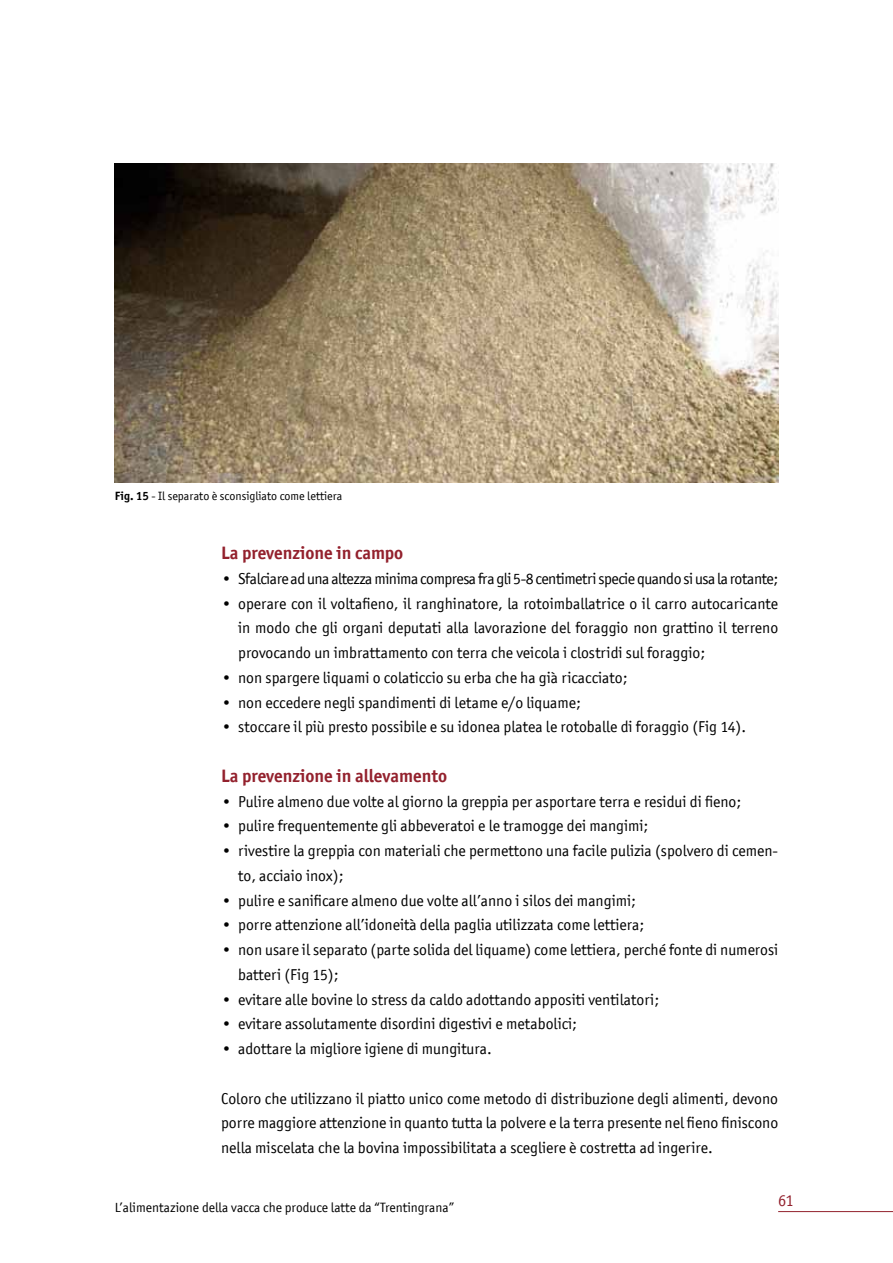
<style>
.page{position:relative;width:893px;height:1263px;background:#fff}
.page>*{position:absolute;margin:0;border:0;box-sizing:border-box;transform-origin:0 0}
.t1{font:700 18px "Officina San ITC";color:#93212d}
.t2{font:16.5px "Officina San ITC";color:#93212d}
.t3{font:15.75px/24.8px "Officina San ITC";color:#000;text-align:justify}
.t4{font:15.75px "Officina San ITC";letter-spacing:-.03em;color:#000}
.t5{font:13.5px "Officina San ITC";color:#000}
.t6{font:12px "Officina San ITC";color:#000}
.s1{font-weight:700}
</style>
<div class="page">
<hr style="left:778px;top:1211px;width:115px;height:1px;background:#93212d">
<img style="left:115px;top:164px;width:663px;height:319px">
<p class="t6" style="left:115px;top:489px;width:229px"><span class="s1">Fig. 15</span> - Il separato è sconsigliato come lettiera</p>
<p class="t1" style="left:221px;top:542px;width:184px">La prevenzione in campo</p>
<p class="t4" style="left:221px;top:569px;width:558px">• Sfalciare ad una altezza minima compresa fra gli 5-8 centimetri specie quando si usa la rotante;</p>
<p class="t3" style="left:238px;top:591px;width:542px;text-indent:-17px">• operare con il voltafieno, il ranghinatore, la rotoimballatrice o il carro autocaricante in modo che gli organi deputati alla lavorazione del foraggio non grattino il terreno provocando un imbrattamento con terra che veicola i clostridi sul foraggio;</p>
<p class="t3" style="left:221px;top:665px;width:408px">• non spargere liquami o colaticcio su erba che ha già ricacciato;</p>
<p class="t3" style="left:221px;top:690px;width:361px">• non eccedere negli spandimenti di letame e/o liquame;</p>
<p class="t3" style="left:221px;top:715px;width:526px">• stoccare il più presto possibile e su idonea platea le rotoballe di foraggio (Fig 14).</p>
<p class="t1" style="left:221px;top:765px;width:227px">La prevenzione in allevamento</p>
<p class="t3" style="left:221px;top:789px;width:522px">• Pulire almeno due volte al giorno la greppia per asportare terra e residui di fieno;</p>
<p class="t3" style="left:221px;top:814px;width:429px">• pulire frequentemente gli abbeveratoi e le tramogge dei mangimi;</p>
<p class="t3" style="left:238px;top:838px;width:541px;text-indent:-17px">• rivestire la greppia con materiali che permettono una facile pulizia (spolvero di cemen&shy;to, acciaio inox);</p>
<p class="t3" style="left:221px;top:888px;width:416px">• pulire e sanificare almeno due volte all’anno i silos dei mangimi;</p>
<p class="t3" style="left:221px;top:913px;width:425px">• porre attenzione all’idoneità della paglia utilizzata come lettiera;</p>
<p class="t3" style="left:238px;top:937px;width:542px;text-indent:-17px">• non usare il separato (parte solida del liquame) come lettiera, perché fonte di numerosi batteri (Fig 15);</p>
<p class="t3" style="left:221px;top:987px;width:439px">• evitare alle bovine lo stress da caldo adottando appositi ventilatori;</p>
<p class="t3" style="left:221px;top:1012px;width:357px">• evitare assolutamente disordini digestivi e metabolici;</p>
<p class="t3" style="left:221px;top:1036px;width:272px">• adottare la migliore igiene di mungitura.</p>
<p class="t3" style="left:221px;top:1086px;width:559px">Coloro che utilizzano il piatto unico come metodo di distribuzione degli alimenti, devono porre maggiore attenzione in quanto tutta la polvere e la terra presente nel fieno finiscono nella miscelata che la bovina impossibilitata a scegliere è costretta ad ingerire.</p>
<p class="t5" style="left:115px;top:1199px;width:341px">L’alimentazione della vacca che produce latte da “Trentingrana”</p>
<p class="t2" style="left:778px;top:1190px;width:17px">61</p>
</div>
